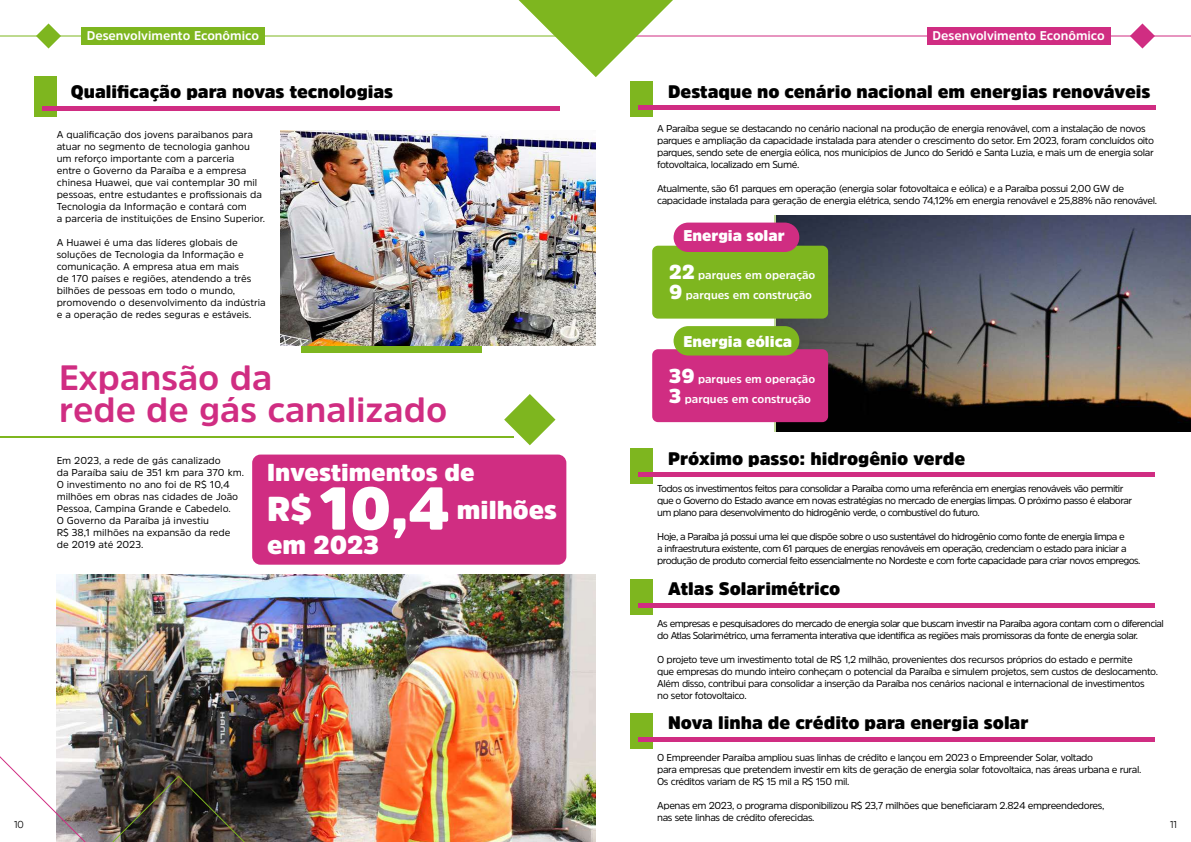
<style>
.page{position:relative;width:1191px;height:842px;background:#fff}
.page>*{position:absolute;margin:0;border:0;box-sizing:border-box;transform-origin:0 0}
.t1{font:900 59.7px "Amsi Pro";color:#fff}
.t2{font:700 35px/32px "Amsi Pro";color:#d02d82}
.t3{font:900 25.7px "Amsi Pro";color:#fff}
.t4{font:900 24.2px "Amsi Pro";color:#fff}
.t5{font:900 18px "Amsi Pro";color:#000}
.t6{font:900 15.5px "Amsi Pro";color:#fff}
.t7{font:700 12.6px "Amsi Pro";color:#fff}
.t8{font:700 11.2px/20.2px "Amsi Pro";color:#fff}
.t9{font:10px/12px "Amsi Pro";letter-spacing:-.04em;color:#000}
.t10{font:10px/12px "Amsi Pro";letter-spacing:-.06em;color:#000}
.t11{font:10px/12px "Amsi Pro";color:#000}
.t12{font:10px "Gilroy";color:#000}
.s1{font-size:34.2px}
.s2{font-weight:900;font-size:20px}
</style>
<div class="page">
<div style="left:252px;top:455px;width:314px;height:110px;background:#d02d82;border-radius:8px"></div>
<img style="left:57px;top:574px;width:538px;height:268px">
<svg style="left:504px;top:394px;width:51px;height:51px"></svg>
<hr style="left:0;top:436px;width:513px;height:2px;background:#7eb61f">
<div style="left:35px;top:77px;width:22px;height:40px;background:#7eb61f"></div>
<div style="left:42px;top:106px;width:517px;height:5px;background:#d02d82"></div>
<img style="left:281px;top:130px;width:314px;height:216px">
<div style="left:302px;top:346px;width:180px;height:7px;background:#7eb61f"></div>
<img style="left:0;top:706px;width:249px;height:136px">
<div style="left:630px;top:82px;width:23px;height:35px;background:#7eb61f"></div>
<div style="left:638px;top:105px;width:517px;height:5px;background:#d02d82"></div>
<div style="left:630px;top:579px;width:23px;height:36px;background:#7eb61f"></div>
<div style="left:638px;top:603px;width:517px;height:5px;background:#d02d82"></div>
<div style="left:630px;top:448px;width:23px;height:36px;background:#7eb61f"></div>
<div style="left:638px;top:472px;width:517px;height:5px;background:#d02d82"></div>
<div style="left:630px;top:713px;width:23px;height:35px;background:#7eb61f"></div>
<div style="left:638px;top:737px;width:517px;height:5px;background:#d02d82"></div>
<img style="left:776px;top:215px;width:415px;height:217px">
<div style="left:652px;top:246px;width:176px;height:73px;background:#7eb61f;border-radius:6px"></div>
<div style="left:652px;top:349px;width:176px;height:73px;background:#d02d82;border-radius:6px"></div>
<div style="left:673px;top:223px;width:126px;height:29px;background:#d02d82;border-radius:15px"></div>
<div style="left:673px;top:326px;width:126px;height:29px;background:#7eb61f;border-radius:15px"></div>
<hr style="left:595px;top:36px;width:345px;height:1px;background:#d02d82">
<hr style="left:1097px;top:36px;width:94px;height:1px;background:#d02d82">
<svg style="left:1130px;top:23px;width:25px;height:26px"></svg>
<hr style="left:0;top:36px;width:85px;height:1px;background:#7eb61f">
<hr style="left:262px;top:36px;width:333px;height:1px;background:#7eb61f">
<svg style="left:36px;top:23px;width:25px;height:26px"></svg>
<svg style="left:518px;top:0;width:155px;height:77px"></svg>
<div style="left:81px;top:27px;width:184px;height:18px;background:#7eb61f"></div>
<div style="left:927px;top:27px;width:183px;height:18px;background:#d02d82"></div>
<p class="t7" style="left:87px;top:27px;width:174px">Desenvolvimento Econômico</p>
<p class="t7" style="left:932px;top:27px;width:174px">Desenvolvimento Econômico</p>
<h3 class="t5" style="left:71px;top:79px;width:324px">Qualificação para novas tecnologias</h3>
<h3 class="t5" style="left:668px;top:79px;width:484px">Destaque no cenário nacional em energias renováveis</h3>
<p class="t11" style="left:57px;top:128px;width:210px">A qualificação dos jovens paraibanos para atuar no segmento de tecnologia ganhou um reforço importante com a parceria<br>entre o Governo da Paraíba e a empresa chinesa Huawei, que vai contemplar 30 mil pessoas, entre estudantes e profissionais da Tecnologia da Informação e contará com<br>a parceria de instituições de Ensino Superior.</p>
<p class="t11" style="left:57px;top:236px;width:210px">A Huawei é uma das líderes globais de soluções de Tecnologia da Informação e comunicação. A empresa atua em mais<br>de 170 países e regiões, atendendo a três bilhões de pessoas em todo o mundo, promovendo o desenvolvimento da indústria e a operação de redes seguras e estáveis.</p>
<h2 class="t2" style="left:59px;top:361px;width:390px">Expansão da<br>rede de gás canalizado</h2>
<p class="t11" style="left:57px;top:454px;width:189px">Em 2023, a rede de gás canalizado<br>da Paraíba saiu de 351 km para 370 km.<br>O investimento no ano foi de R$ 10,4 milhões em obras nas cidades de João<br>Pessoa, Campina Grande e Cabedelo.<br>O Governo da Paraíba já investiu<br>R$ 38,1 milhões na expansão da rede de 2019 até 2023.</p>
<h3 class="t4" style="left:267px;top:456px;width:209px">Investimentos de</h3>
<h1 class="t1" style="left:267px;top:467px;width:183px"><span class="s1">R$</span> 10,4</h1>
<h3 class="t3" style="left:267px;top:527px;width:113px">em 2023</h3>
<h3 class="t3" style="left:457px;top:492px;width:102px">milhões</h3>
<p class="t9" style="left:657px;top:122px;width:498px">A Paraíba segue se destacando no cenário nacional na produção de energia renovável, com a instalação de novos parques e ampliação da capacidade instalada para atender o crescimento do setor. Em 2023, foram concluídos oito parques, sendo sete de energia eólica, nos municípios de Junco do Seridó e Santa Luzia, e mais um de energia solar fotovoltaica, localizado em Sumé.</p>
<p class="t9" style="left:657px;top:182px;width:501px">Atualmente, são 61 parques em operação (energia solar fotovoltaica e eólica) e a Paraíba possui 2,00 GW de capacidade instalada para geração de energia elétrica, sendo 74,12% em energia renovável e 25,88% não renovável.</p>
<h3 class="t6" style="left:683px;top:225px;width:103px">Energia solar</h3>
<p class="t8" style="left:669px;top:265px;width:148px"><span class="s2">22</span> parques em operação<br><span class="s2">9</span> parques em construção</p>
<h3 class="t6" style="left:683px;top:330px;width:110px">Energia eólica</h3>
<p class="t8" style="left:669px;top:368px;width:147px"><span class="s2">39</span> parques em operação<br><span class="s2">3</span> parques em construção</p>
<h3 class="t5" style="left:668px;top:446px;width:298px">Próximo passo: hidrogênio verde</h3>
<p class="t10" style="left:657px;top:482px;width:476px">Todos os investimentos feitos para consolidar a Paraíba como uma referência em energias renováveis vão permitir que o Governo do Estado avance em novas estratégias no mercado de energias limpas. O próximo passo é elaborar um plano para desenvolvimento do hidrogênio verde, o combustível do futuro.</p>
<p class="t10" style="left:657px;top:530px;width:485px">Hoje, a Paraíba já possui uma lei que dispõe sobre o uso sustentável do hidrogênio como fonte de energia limpa e<br>a infraestrutura existente, com 61 parques de energias renováveis em operação, credenciam o estado para iniciar a produção de produto comercial feito essencialmente no Nordeste e com forte capacidade para criar novos empregos.</p>
<h3 class="t5" style="left:668px;top:577px;width:174px">Atlas Solarimétrico</h3>
<p class="t10" style="left:657px;top:617px;width:508px">As empresas e pesquisadores do mercado de energia solar que buscam investir na Paraíba agora contam com o diferencial do Atlas Solarimétrico, uma ferramenta interativa que identifica as regiões mais promissoras da fonte de energia solar.</p>
<p class="t9" style="left:657px;top:653px;width:502px">O projeto teve um investimento total de R$ 1,2 milhão, provenientes dos recursos próprios do estado e permite<br>que empresas do mundo inteiro conheçam o potencial da Paraíba e simulem projetos, sem custos de deslocamento.<br>Além disso, contribui para consolidar a inserção da Paraíba nos cenários nacional e internacional de investimentos no setor fotovoltaico.</p>
<h3 class="t5" style="left:668px;top:710px;width:362px">Nova linha de crédito para energia solar</h3>
<p class="t9" style="left:657px;top:751px;width:485px">O Empreender Paraíba ampliou suas linhas de crédito e lançou em 2023 o Empreender Solar, voltado<br>para empresas que pretendem investir em kits de geração de energia solar fotovoltaica, nas áreas urbana e rural.<br>Os créditos variam de R$ 15 mil a R$ 150 mil.</p>
<p class="t9" style="left:657px;top:799px;width:449px">Apenas em 2023, o programa disponibilizou R$ 23,7 milhões que beneficiaram 2.824 empreendedores, nas sete linhas de crédito oferecidas.</p>
<p class="t12" style="left:14px;top:818px;width:11px">10</p>
<p class="t12" style="left:1170px;top:818px;width:8px">11</p>
</div>
